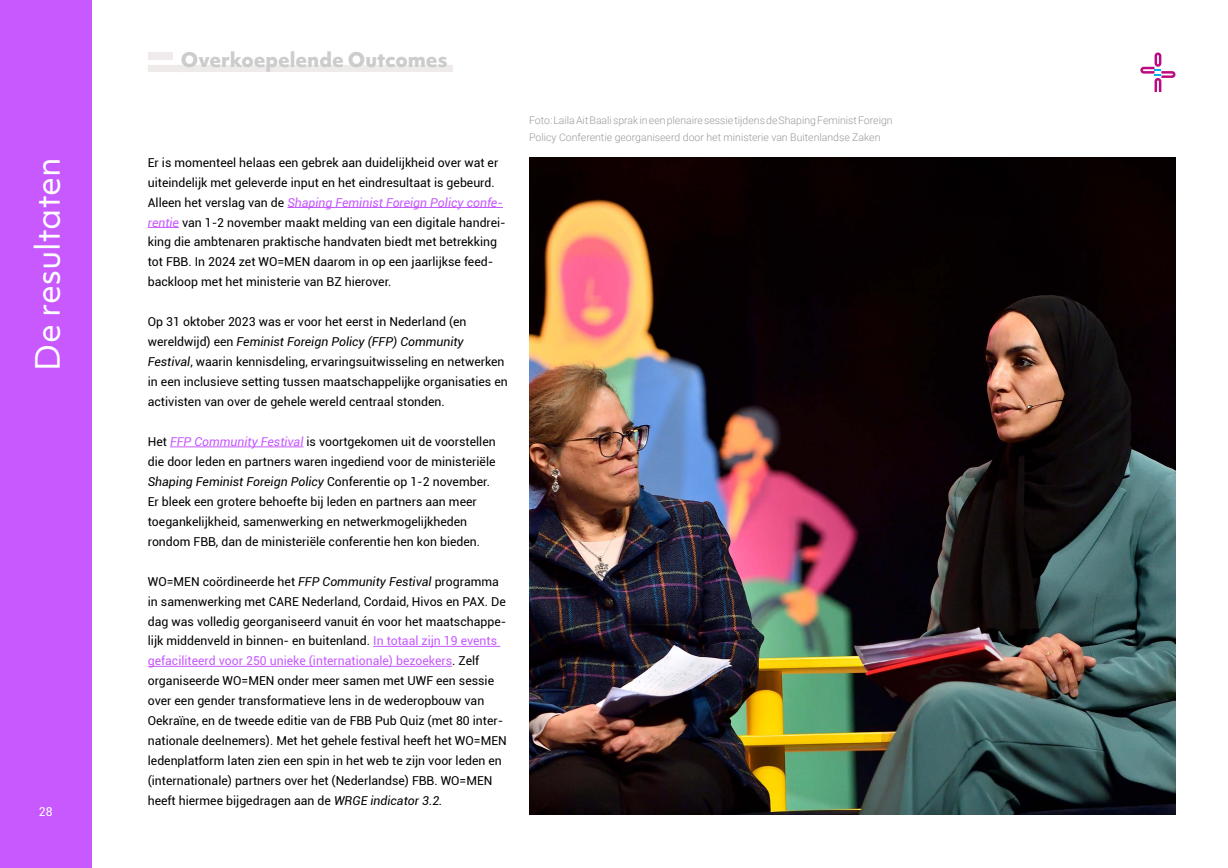
<style>
.page{position:relative;width:1228px;height:868px;background:#fff}
.page>*{position:absolute;margin:0;border:0;box-sizing:border-box;transform-origin:0 0}
.t1{font:32.13px "Objektiv Mk 1";color:#fff}
.t2{font:800 19.29px "Objektiv Mk 1";color:#ccc}
.Body{font:12.25px/19.9px "Roboto";color:#000}
.t3{font:12.25px "Roboto";color:#fff}
.Body-2{font:300 10.5px/17.1px "Roboto";color:#999}
.s1{font-style:italic;color:#c759ff}
.s2{font-style:italic}
.s3{color:#c759ff}
</style>
<div class="page">
<div style="left:0;top:0;width:92px;height:868px;background:#c759ff"></div>
<hr style="left:287px;top:207px;width:216px;height:1px;background:#c759ff">
<hr style="left:148px;top:227px;width:31px;height:1px;background:#c759ff">
<hr style="left:170px;top:447px;width:133px;height:1px;background:#c759ff">
<hr style="left:373px;top:646px;width:127px;height:1px;background:#c759ff">
<hr style="left:148px;top:666px;width:304px;height:1px;background:#c759ff">
<div style="left:148px;top:52px;width:24px;height:8px;background:#f0ebeb"></div>
<div style="left:148px;top:65px;width:31px;height:7px;background:#f0ebeb"></div>
<div style="left:177px;top:65px;width:276px;height:7px;background:#f0ebeb"></div>
<img style="left:529px;top:158px;width:646px;height:657px">
<svg style="left:1140px;top:53px;width:35px;height:39px"></svg>
<p class="t2" style="left:181px;top:46px;width:268px">Overkoepelende Outcomes</p>
<p class="t1" style="left:25px;top:371px;width:215px;rotate:-90deg">De resultaten</p>
<p class="Body" style="left:148px;top:152px;width:359px">Er is momenteel helaas een gebrek aan duidelijkheid over wat er uiteindelijk met geleverde input en het eindresultaat is gebeurd.<br>Alleen het verslag van de <span class="s1">Shaping Feminist Foreign Policy confe&shy;rentie</span> van 1-2 november maakt melding van een digitale handrei&shy;king die ambtenaren praktische handvaten biedt met betrekking tot FBB. In 2024 zet WO=MEN daarom in op een jaarlijkse feed&shy;backloop met het ministerie van BZ hierover.</p>
<p class="Body" style="left:148px;top:312px;width:361px">Op 31 oktober 2023 was er voor het eerst in Nederland (en wereldwijd) een <span class="s2">Feminist Foreign Policy (FFP) Community Festival</span>, waarin kennisdeling, ervaringsuitwisseling en netwerken in een inclusieve setting tussen maatschappelijke organisaties en activisten van over de gehele wereld centraal stonden.</p>
<p class="Body" style="left:148px;top:431px;width:349px">Het <span class="s1">FFP Community Festival</span> is voortgekomen uit de voorstellen die door leden en partners waren ingediend voor de ministeriële <span class="s2">Shaping Feminist Foreign Policy</span> Conferentie op 1-2 november.<br>Er bleek een grotere behoefte bij leden en partners aan meer toegankelijkheid, samenwerking en netwerkmogelijkheden rondom FBB, dan de ministeriële conferentie hen kon bieden.</p>
<p class="Body" style="left:148px;top:571px;width:360px">WO=MEN coördineerde het <span class="s2">FFP Community Festival</span> programma in samenwerking met CARE Nederland, Cordaid, Hivos en PAX. De dag was volledig georganiseerd vanuit én voor het maatschappe&shy;lijk middenveld in binnen- en buitenland. <span class="s3">In totaal zijn 19 events gefaciliteerd voor 250 unieke (internationale) bezoekers</span>. Zelf organiseerde WO=MEN onder meer samen met UWF een sessie over een gender transformatieve lens in de wederopbouw van Oekraïne, en de tweede editie van de FBB Pub Quiz (met 80 inter&shy;nationale deelnemers). Met het gehele festival heeft het WO=MEN ledenplatform laten zien een spin in het web te zijn voor leden en (internationale) partners over het (Nederlandse) FBB. WO=MEN heeft hiermee bijgedragen aan de <span class="s2">WRGE indicator 3.2.</span></p>
<p class="t3" style="left:39px;top:803px;width:15px">28</p>
<p class="Body-2" style="left:529px;top:111px;width:365px">Foto: Laila Ait Baali sprak in een plenaire sessie tijdens de Shaping Feminist Foreign<br>Policy Conferentie georganiseerd door het ministerie van Buitenlandse Zaken</p>
</div>
